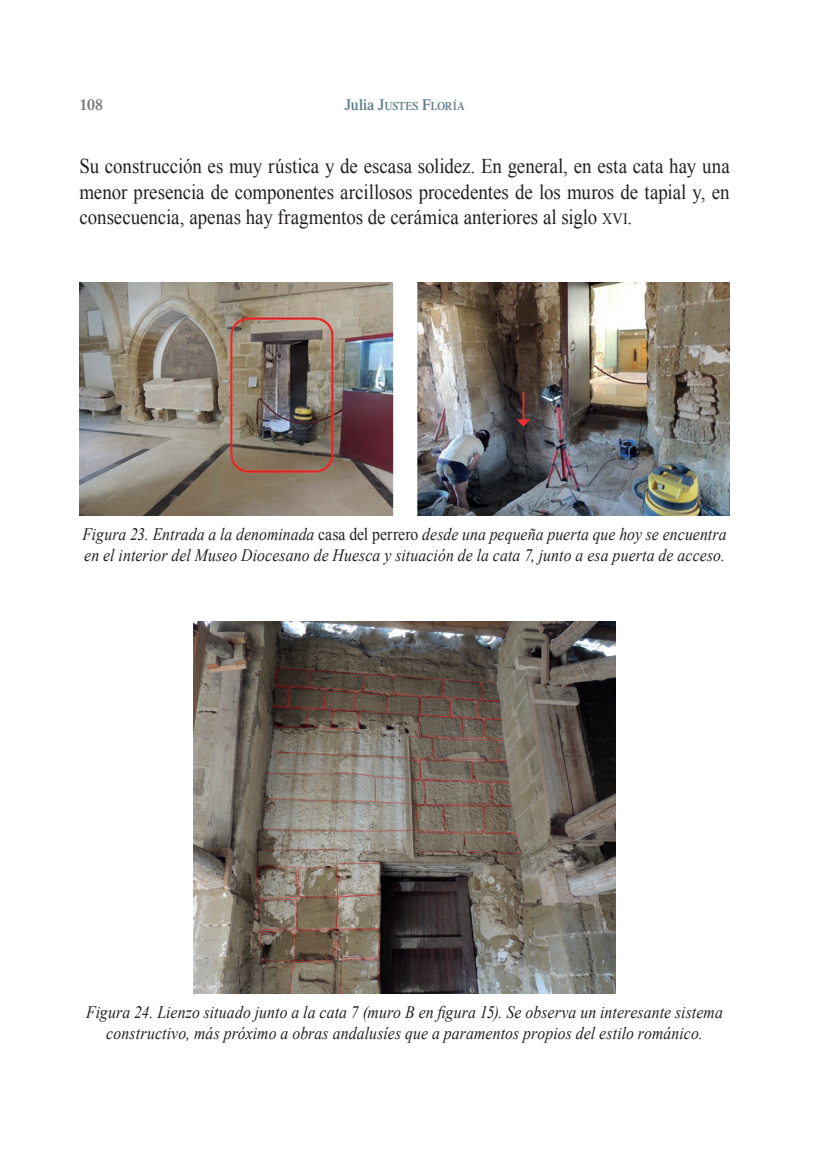
<style>
.page{position:relative;width:834px;height:1166px;background:#fff}
.page>*{position:absolute;margin:0;border:0;box-sizing:border-box;transform-origin:0 0}
.t1{font:21px/25.6px "Times New Roman";color:#231f20;text-align:justify;scale:.9 1}
.t2{font:italic 17.5px/21px "Times New Roman";letter-spacing:.005em;color:#231f20;scale:.9 1}
.t3{font:600 15.75px "Times LT Std";color:#76787b}
.t4{font:600 11.9px "Times LT Std";letter-spacing:.005em;color:#607e8b;scale:.9 1}
.s1{font-size:15.75px}
.s2{font-style:normal}
</style>
<div class="page">
<img style="left:79px;top:283px;width:650px;height:232px">
<img style="left:193px;top:621px;width:422px;height:372px">
<hr style="left:522px;top:392px;width:2px;height:28px;background:#ee2d33">
<svg style="left:516px;top:419px;width:14px;height:8px"></svg>
<p class="t3" style="left:79px;top:95px;width:25px">108</p>
<p class="t4" style="left:344px;top:99px;width:135px"><span class="s1">Julia</span> <span class="s1">J</span>USTES <span class="s1">F</span>LORÍA</p>
<p class="t1" style="left:79px;top:153px;width:724px">Su construcción es muy rústica y de escasa solidez. En general, en esta cata hay una menor presencia de componentes arcillosos procedentes de los muros de tapial y, en consecuencia, apenas hay fragmentos de cerámica anteriores al siglo <span class="s1">xvi</span>.</p>
<p class="t2" style="left:82px;top:523px;width:717px">Figura 23. Entrada a la denominada <span class="s2">casa del perrero</span> desde una pequeña puerta que hoy se encuentra en el interior del Museo Diocesano de Huesca y situación de la cata 7, junto a esa puerta de acceso.</p>
<p class="t2" style="left:86px;top:1001px;width:709px;text-align:center">Figura 24. Lienzo situado junto a la cata 7 (muro B en figura 15). Se observa un interesante sistema constructivo, más próximo a obras andalusíes que a paramentos propios del estilo románico.</p>
</div>
